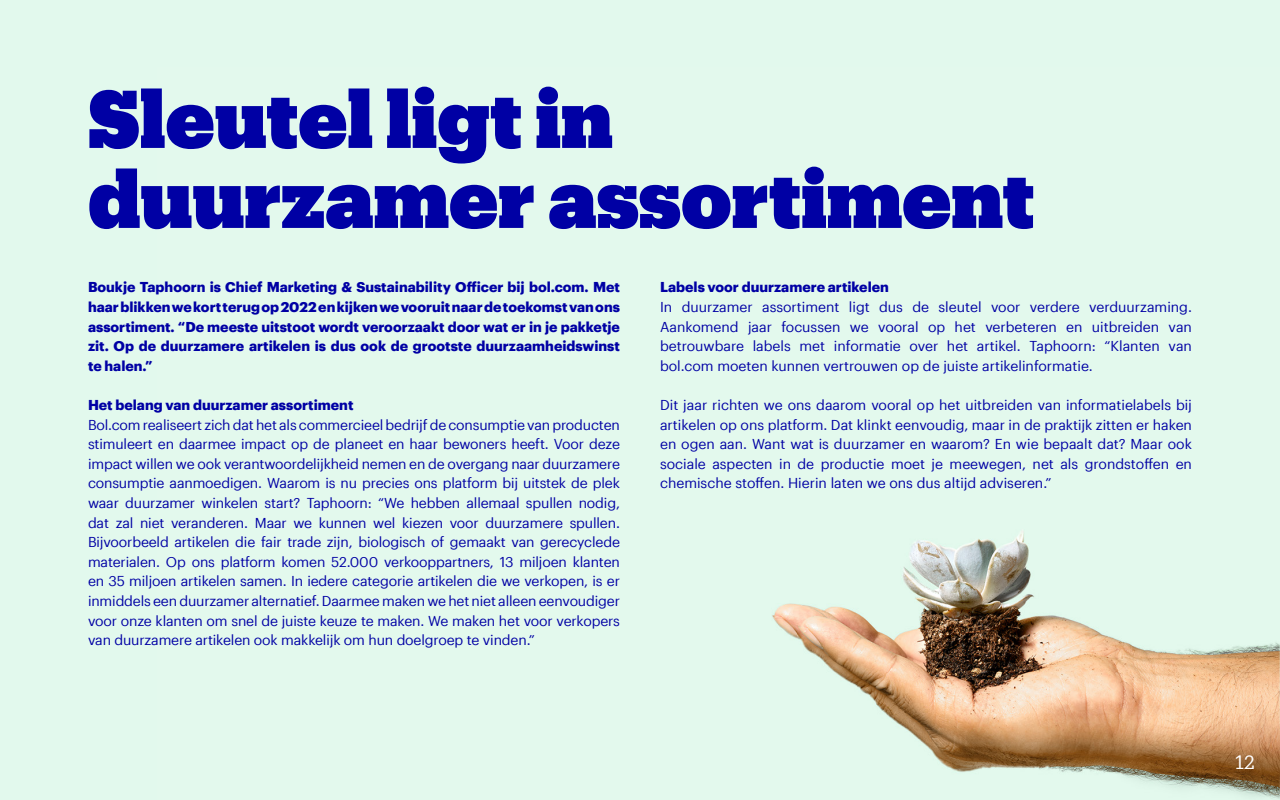
<style>
.page{position:relative;width:1280px;height:800px;background:#e2f9ed}
.page>*{position:absolute;margin:0;border:0;box-sizing:border-box;transform-origin:0 0}
.t1{font:80px "Produkt Super";color:#0000a4}
.t2{font:19px "Produkt";color:#fff}
.t3{font:14px/19.6px "Graphik";color:#0000a4;text-align:justify}
.t4{font:700 14px/19.6px "Graphik";color:#0000a4;text-align:justify}
</style>
<div class="page">
<img style="left:772px;top:530px;width:508px;height:269px">
<p class="t1" style="left:88px;top:61px;width:527px">Sleutel ligt in</p>
<p class="t1" style="left:88px;top:141px;width:948px">duurzamer assortiment</p>
<p class="t4" style="left:88px;top:276px;width:533px">Boukje Taphoorn is Chief Marketing &amp; Sustainability Officer bij bol.com. Met haar blikken we kort terug op 2022 en kijken we vooruit naar de toekomst van ons assortiment. “De meeste uitstoot wordt veroorzaakt door wat er in je pakketje zit. Op de duurzamere artikelen is dus ook de grootste duurzaamheidswinst te halen.”</p>
<p class="t4" style="left:88px;top:394px;width:267px">Het belang van duurzamer assortiment</p>
<p class="t3" style="left:88px;top:414px;width:533px">Bol.com realiseert zich dat het als commercieel bedrijf de consumptie van producten stimuleert en daarmee impact op de planeet en haar bewoners heeft. Voor deze impact willen we ook verantwoordelijkheid nemen en de overgang naar duurzamere consumptie aanmoedigen. Waarom is nu precies ons platform bij uitstek de plek waar duurzamer winkelen start? Taphoorn: “We hebben allemaal spullen nodig, dat zal niet veranderen. Maar we kunnen wel kiezen voor duurzamere spullen.<br>Bijvoorbeeld artikelen die fair trade zijn, biologisch of gemaakt van gerecyclede materialen. Op ons platform komen 52.000 verkooppartners, 13 miljoen klanten en 35 miljoen artikelen samen. In iedere categorie artikelen die we verkopen, is er inmiddels een duurzamer alternatief. Daarmee maken we het niet alleen eenvoudiger voor onze klanten om snel de juiste keuze te maken. We maken het voor verkopers van duurzamere artikelen ook makkelijk om hun doelgroep te vinden.”</p>
<p class="t4" style="left:660px;top:276px;width:230px">Labels voor duurzamere artikelen</p>
<p class="t3" style="left:660px;top:296px;width:533px">In duurzamer assortiment ligt dus de sleutel voor verdere verduurzaming.<br>Aankomend jaar focussen we vooral op het verbeteren en uitbreiden van betrouwbare labels met informatie over het artikel. Taphoorn: “Klanten van bol.com moeten kunnen vertrouwen op de juiste artikelinformatie.</p>
<p class="t3" style="left:660px;top:394px;width:533px">Dit jaar richten we ons daarom vooral op het uitbreiden van informatielabels bij artikelen op ons platform. Dat klinkt eenvoudig, maar in de praktijk zitten er haken en ogen aan. Want wat is duurzamer en waarom? En wie bepaalt dat? Maar ook sociale aspecten in de productie moet je meewegen, net als grondstoffen en chemische stoffen. Hierin laten we ons dus altijd adviseren.”</p>
<p class="t2" style="left:1235px;top:749px;width:21px">12</p>
</div>
